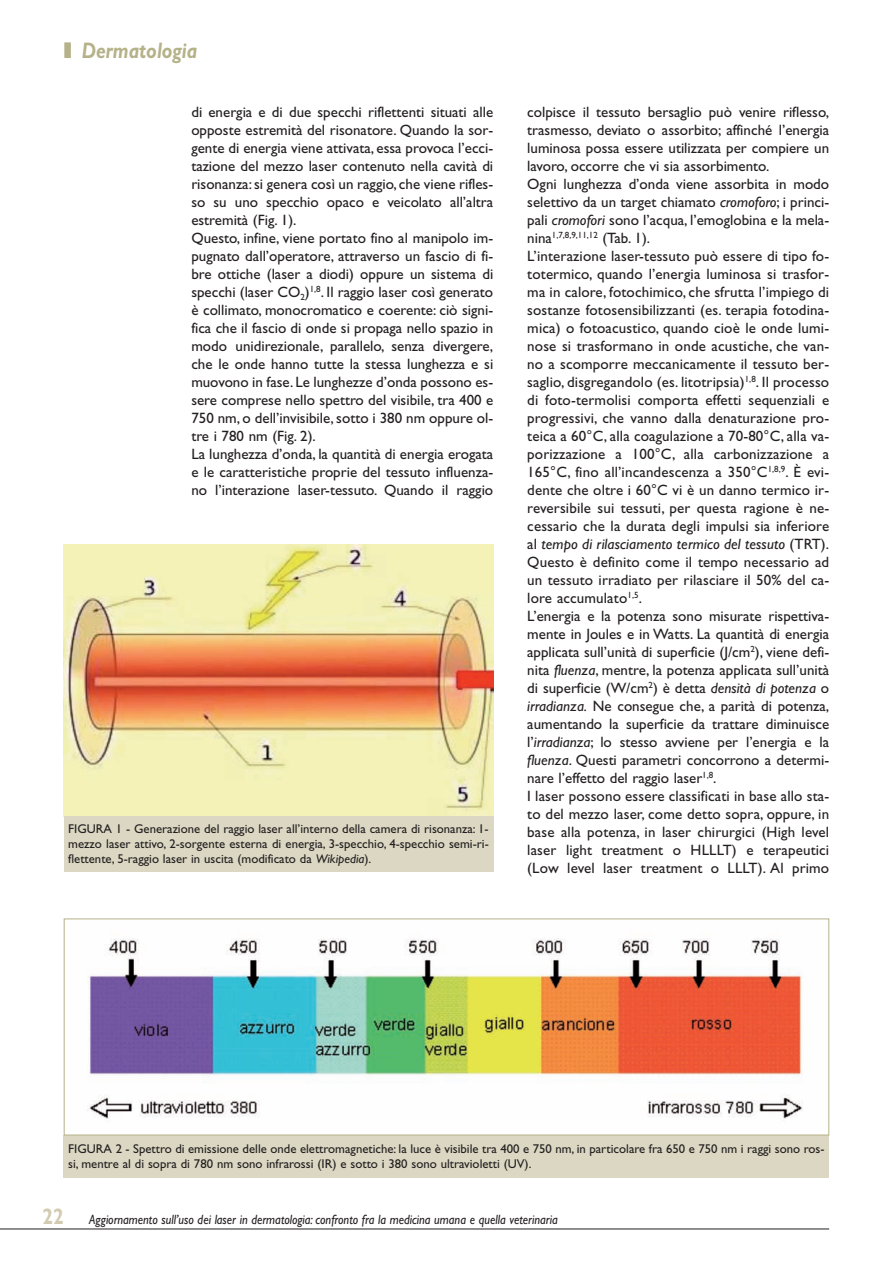
<style>
.page{position:relative;width:893px;height:1263px;background:#fff}
.page>*{position:absolute;margin:0;border:0;box-sizing:border-box;transform-origin:0 0}
.t1{font:italic 700 22.5px "Gill Sans";color:#b5b188;scale:.85 1}
.t2{font:15px/18px "Gill Sans";color:#231f20}
.t3{font:italic 13.5px "Gill Sans";color:#231f20;scale:.9 1}
.t4{font:12.75px/15px "Gill Sans";color:#231f20;text-align:justify}
.t5{font:9px "Gill Sans";color:#231f20}
.s1{font-style:italic}
.s2{font-size:15px}
.s3{font-weight:700;font-style:normal;font-size:22.5px;color:#d1cbb2}
</style>
<div class="page">
<hr style="left:0;top:1228px;width:829px;height:1px;background:#231f20">
<img style="left:64px;top:544px;width:429px;height:272px">
<div style="left:64px;top:816px;width:429px;height:56px;background:#dbd7c2"></div>
<div style="left:64px;top:1135px;width:765px;height:43px;background:#dbd7c2"></div>
<img style="left:87px;top:938px;width:716px;height:181px">
<div style="left:64px;top:918px;width:765px;height:217px;border:1px solid #b5b188"></div>
<h1 class="t1" style="left:64px;top:42px;width:159px">❚ Dermatologia</h1>
<p class="t2" style="left:191px;top:104px;width:303px">di energia e di due specchi riflettenti situati alle opposte estremità del risonatore. Quando la sor&shy;gente di energia viene attivata, essa provoca l’ecci&shy;tazione del mezzo laser contenuto nella cavità di risonanza: si genera così un raggio, che viene rifles&shy;so su uno specchio opaco e veicolato all’altra estremità (Fig. 1).<br>Questo, infine, viene portato fino al manipolo im&shy;pugnato dall’operatore, attraverso un fascio di fi&shy;bre ottiche (laser a diodi) oppure un sistema di specchi (laser CO<sub>2</sub>)<sup>1,8</sup>. Il raggio laser così generato è collimato, monocromatico e coerente: ciò signi&shy;fica che il fascio di onde si propaga nello spazio in modo unidirezionale, parallelo, senza divergere, che le onde hanno tutte la stessa lunghezza e si muovono in fase.Le lunghezze d’onda possono es&shy;sere comprese nello spettro del visibile, tra 400 e 750 nm, o dell’invisibile, sotto i 380 nm oppure ol&shy;tre i 780 nm (Fig. 2).<br>La lunghezza d’onda, la quantità di energia erogata e le caratteristiche proprie del tessuto influenza&shy;no l’interazione laser-tessuto. Quando il raggio</p>
<p class="t2" style="left:527px;top:104px;width:303px">colpisce il tessuto bersaglio può venire riflesso, trasmesso, deviato o assorbito; affinché l’energia luminosa possa essere utilizzata per compiere un lavoro, occorre che vi sia assorbimento.<br>Ogni lunghezza d’onda viene assorbita in modo selettivo da un target chiamato <span class="s1">cromoforo</span>; i princi&shy;pali <span class="s1">cromofori</span> sono l’acqua, l’emoglobina e la mela-</p>
<p class="t5" style="left:527px;top:231px;width:124px"><span class="s2">nina</span>1,7,8,9,11,12 <span class="s2">(Tab. 1).</span></p>
<p class="t2" style="left:527px;top:248px;width:303px">L’interazione laser-tessuto può essere di tipo fo&shy;totermico, quando l’energia luminosa si trasfor&shy;ma in calore, fotochimico, che sfrutta l’impiego di sostanze fotosensibilizzanti (es. terapia fotodina&shy;mica) o fotoacustico, quando cioè le onde lumi&shy;nose si trasformano in onde acustiche, che van&shy;no a scomporre meccanicamente il tessuto ber&shy;saglio, disgregandolo (es. litotripsia)<sup>1,8</sup>. Il processo di foto-termolisi comporta effetti sequenziali e progressivi, che vanno dalla denaturazione pro&shy;teica a 60°C, alla coagulazione a 70-80°C, alla va&shy;porizzazione a 100°C, alla carbonizzazione a 165°C, fino all’incandescenza a 350°C<sup>1,8,9</sup>. È evi&shy;dente che oltre i 60°C vi è un danno termico ir&shy;reversibile sui tessuti, per questa ragione è ne&shy;cessario che la durata degli impulsi sia inferiore al <span class="s1">tempo di rilasciamento termico del tessuto</span> (TRT).<br>Questo è definito come il tempo necessario ad un tessuto irradiato per rilasciare il 50% del ca&shy;lore accumulato<sup>1,5</sup>.<br>L’energia e la potenza sono misurate rispettiva&shy;mente in Joules e in Watts. La quantità di energia applicata sull’unità di superficie (J/cm<sup>2</sup>), viene defi&shy;nita <span class="s1">fluenza</span>, mentre, la potenza applicata sull’unità di superficie (W/cm<sup>2</sup>) è detta <span class="s1">densità di potenza</span> o <span class="s1">irradianza.</span> Ne consegue che, a parità di potenza, aumentando la superficie da trattare diminuisce l’<span class="s1">irradianza</span>; lo stesso avviene per l’energia e la <span class="s1">fluenza</span>. Questi parametri concorrono a determi&shy;nare l’effetto del raggio laser<sup>1,8</sup>.<br>I laser possono essere classificati in base allo sta&shy;to del mezzo laser, come detto sopra, oppure, in base alla potenza, in laser chirurgici (High level laser light treatment o HLLLT) e terapeutici (Low level laser treatment o LLLT). Al primo</p>
<p class="t4" style="left:68px;top:822px;width:422px">FIGURA 1 - Generazione del raggio laser all’interno della camera di risonanza: 1- mezzo laser attivo, 2-sorgente esterna di energia, 3-specchio, 4-specchio semi-ri&shy;flettente, 5-raggio laser in uscita (modificato da <span class="s1">Wikipedia</span>).</p>
<p class="t4" style="left:68px;top:1142px;width:758px">FIGURA 2 - Spettro di emissione delle onde elettromagnetiche: la luce è visibile tra 400 e 750 nm, in particolare fra 650 e 750 nm i raggi sono ros&shy;si, mentre al di sopra di 780 nm sono infrarossi (IR) e sotto i 380 sono ultravioletti (UV).</p>
<p class="t3" style="left:43px;top:1214px;width:574px"><span class="s3">22</span> Aggiornamento sull’uso dei laser in dermatologia: confronto fra la medicina umana e quella veterinaria</p>
</div>
